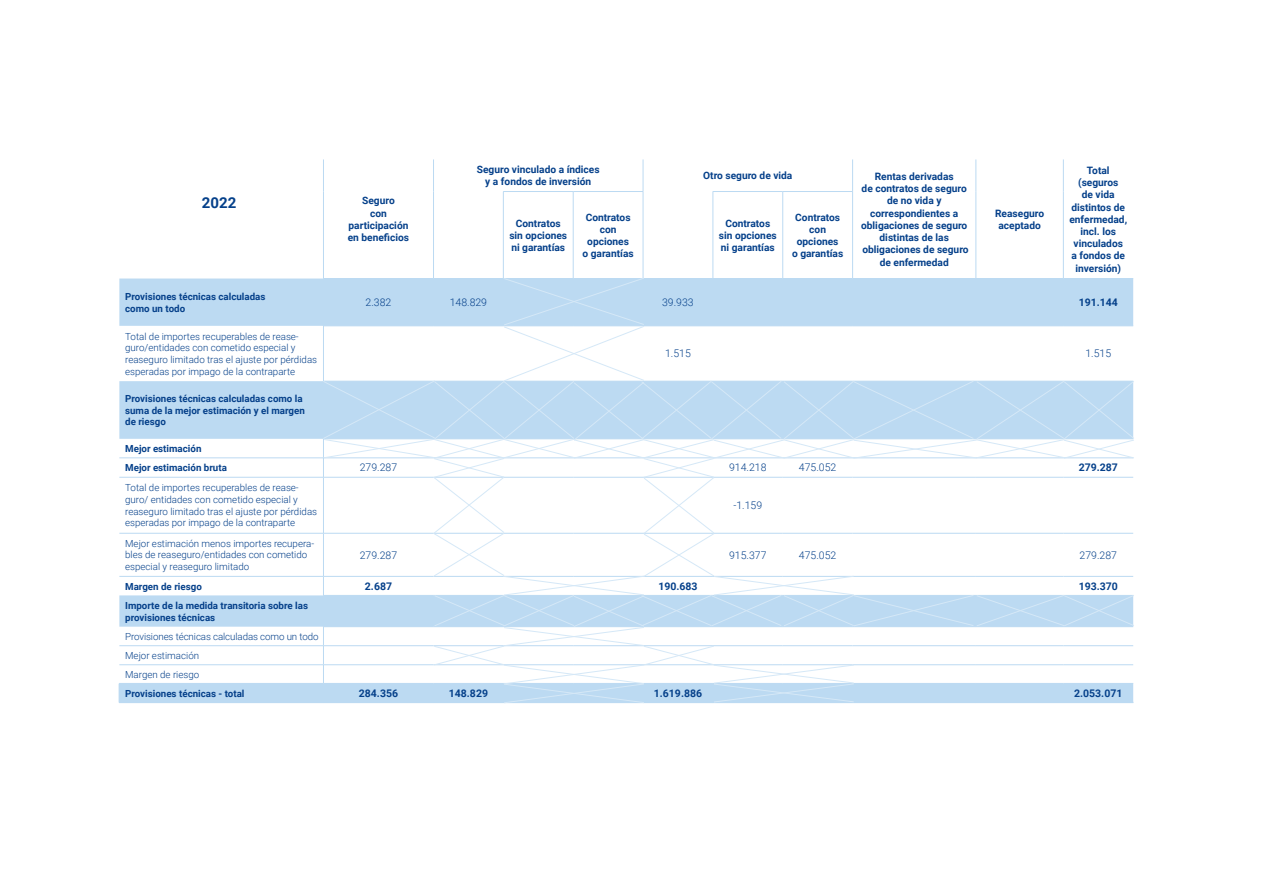
<style>
.page{position:relative;width:1263px;height:893px;background:#fff}
.page>*{position:absolute;margin:0;border:0;box-sizing:border-box;transform-origin:0 0}
.t1{font:700 15px "Roboto";color:#05408a}
.t2{font:300 10.5px "Roboto";color:#05408a}
.t3{font:700 10.5px "Roboto";color:#05408a}
.t4{font:700 10.2px/12.1px "Roboto";color:#05408a;text-align:center}
.t5{font:300 9.75px/11.7px "Roboto";color:#05408a}
.t6{font:700 9.75px/11.7px "Roboto";color:#05408a}
</style>
<div class="page">
<svg style="left:119px;top:279px;width:203px;height:423px"></svg>
<hr style="left:976px;top:159px;width:1px;height:32px;background:#bcdaf2">
<hr style="left:1063px;top:159px;width:1px;height:32px;background:#bcdaf2">
<hr style="left:976px;top:191px;width:1px;height:87px;background:#bcdaf2">
<hr style="left:1063px;top:191px;width:1px;height:87px;background:#bcdaf2">
<hr style="left:503px;top:192px;width:1px;height:86px;background:#bcdaf2">
<hr style="left:573px;top:192px;width:1px;height:86px;background:#bcdaf2">
<hr style="left:643px;top:192px;width:1px;height:86px;background:#bcdaf2">
<hr style="left:713px;top:192px;width:1px;height:86px;background:#bcdaf2">
<hr style="left:782px;top:192px;width:1px;height:86px;background:#bcdaf2">
<hr style="left:119px;top:458px;width:74px;height:1px;background:#bcdaf2">
<hr style="left:193px;top:458px;width:130px;height:1px;background:#bcdaf2">
<hr style="left:119px;top:477px;width:74px;height:1px;background:#bcdaf2">
<hr style="left:193px;top:477px;width:130px;height:1px;background:#bcdaf2">
<hr style="left:119px;top:533px;width:74px;height:1px;background:#bcdaf2">
<hr style="left:193px;top:533px;width:130px;height:1px;background:#bcdaf2">
<hr style="left:119px;top:576px;width:74px;height:1px;background:#bcdaf2">
<hr style="left:193px;top:576px;width:130px;height:1px;background:#bcdaf2">
<hr style="left:119px;top:645px;width:74px;height:1px;background:#bcdaf2">
<hr style="left:193px;top:645px;width:130px;height:1px;background:#bcdaf2">
<hr style="left:119px;top:664px;width:74px;height:1px;background:#bcdaf2">
<hr style="left:193px;top:664px;width:130px;height:1px;background:#bcdaf2">
<hr style="left:119px;top:683px;width:74px;height:1px;background:#bcdaf2">
<hr style="left:193px;top:683px;width:130px;height:1px;background:#bcdaf2">
<svg style="left:119px;top:684px;width:1px;height:18px"></svg>
<hr style="left:119px;top:702px;width:74px;height:1px;background:#bcdaf2">
<hr style="left:193px;top:702px;width:130px;height:1px;background:#bcdaf2">
<hr style="left:323px;top:159px;width:1px;height:32px;background:#bcdaf2">
<hr style="left:433px;top:159px;width:1px;height:32px;background:#bcdaf2">
<hr style="left:643px;top:159px;width:1px;height:32px;background:#bcdaf2">
<hr style="left:503px;top:191px;width:70px;height:1px;background:#bcdaf2">
<hr style="left:573px;top:191px;width:70px;height:1px;background:#bcdaf2">
<hr style="left:713px;top:191px;width:70px;height:1px;background:#bcdaf2">
<hr style="left:852px;top:159px;width:1px;height:32px;background:#bcdaf2">
<hr style="left:783px;top:191px;width:70px;height:1px;background:#bcdaf2">
<hr style="left:323px;top:191px;width:1px;height:87px;background:#bcdaf2">
<hr style="left:433px;top:191px;width:1px;height:87px;background:#bcdaf2">
<hr style="left:852px;top:192px;width:1px;height:86px;background:#bcdaf2">
<svg style="left:322px;top:277px;width:812px;height:426px"></svg>
<h1 class="t1" style="left:202px;top:193px;width:36px">2022</h1>
<p class="t4" style="left:348px;top:194px;width:63px">Seguro<br>con participación en beneficios</p>
<p class="t4" style="left:477px;top:163px;width:124px">Seguro vinculado a índices y a fondos de inversión</p>
<p class="t4" style="left:703px;top:169px;width:91px">Otro seguro de vida</p>
<p class="t4" style="left:861px;top:170px;width:109px">Rentas derivadas<br>de contratos de seguro de no vida y correspondientes a obligaciones de seguro distintas de las obligaciones de seguro de enfermedad</p>
<p class="t4" style="left:509px;top:217px;width:59px">Contratos sin opciones ni garantías</p>
<p class="t4" style="left:582px;top:210px;width:53px">Contratos con opciones<br>o garantías</p>
<p class="t4" style="left:719px;top:217px;width:59px">Contratos sin opciones ni garantías</p>
<p class="t4" style="left:792px;top:210px;width:53px">Contratos con opciones<br>o garantías</p>
<p class="t4" style="left:995px;top:207px;width:51px">Reaseguro aceptado</p>
<p class="t4" style="left:1069px;top:164px;width:59px">Total (seguros<br>de vida distintos de enfermedad, incl. los vinculados<br>a fondos de inversión)</p>
<p class="t6" style="left:125px;top:290px;width:142px">Provisiones técnicas calculadas como un todo</p>
<p class="t2" style="left:366px;top:295px;width:27px">2.382</p>
<p class="t2" style="left:450px;top:295px;width:39px">148.829</p>
<p class="t2" style="left:662px;top:295px;width:33px">39.933</p>
<p class="t3" style="left:1079px;top:295px;width:41px">191.144</p>
<p class="t5" style="left:125px;top:330px;width:193px">Total de importes recuperables de rease&shy;guro/entidades con cometido especial y reaseguro limitado tras el ajuste por pérdidas esperadas por impago de la contraparte</p>
<p class="t2" style="left:665px;top:346px;width:27px">1.515</p>
<p class="t2" style="left:1085px;top:346px;width:27px">1.515</p>
<p class="t6" style="left:125px;top:392px;width:181px">Provisiones técnicas calculadas como la suma de la mejor estimación y el margen de riesgo</p>
<p class="t6" style="left:125px;top:439px;width:103px;line-height:19.2px">Mejor estimación<br>Mejor estimación bruta</p>
<p class="t5" style="left:125px;top:482px;width:193px">Total de importes recuperables de rease&shy;guro/ entidades con cometido especial y reaseguro limitado tras el ajuste por pérdidas esperadas por impago de la contraparte</p>
<p class="t2" style="left:360px;top:460px;width:39px">279.287</p>
<p class="t2" style="left:729px;top:460px;width:39px">914.218</p>
<p class="t2" style="left:799px;top:460px;width:39px">475.052</p>
<p class="t3" style="left:1079px;top:460px;width:41px">279.287</p>
<p class="t2" style="left:733px;top:498px;width:30px">-1.159</p>
<p class="t5" style="left:125px;top:537px;width:190px">Mejor estimación menos importes recupera&shy;bles de reaseguro/entidades con cometido especial y reaseguro limitado</p>
<p class="t2" style="left:360px;top:548px;width:39px">279.287</p>
<p class="t2" style="left:729px;top:548px;width:39px">915.377</p>
<p class="t2" style="left:799px;top:548px;width:39px">475.052</p>
<p class="t2" style="left:1079px;top:548px;width:39px">279.287</p>
<p class="t6" style="left:125px;top:580px;width:78px">Margen de riesgo</p>
<p class="t3" style="left:365px;top:579px;width:29px">2.687</p>
<p class="t3" style="left:658px;top:579px;width:41px">190.683</p>
<p class="t3" style="left:1079px;top:579px;width:41px">193.370</p>
<p class="t6" style="left:125px;top:599px;width:184px">Importe de la medida transitoria sobre las provisiones técnicas</p>
<p class="t5" style="left:125px;top:627px;width:195px;line-height:18.9px">Provisiones técnicas calculadas como un todo<br>Mejor estimación<br>Margen de riesgo</p>
<p class="t6" style="left:125px;top:687px;width:121px">Provisiones técnicas - total</p>
<p class="t3" style="left:359px;top:686px;width:41px">284.356</p>
<p class="t3" style="left:449px;top:686px;width:41px">148.829</p>
<p class="t3" style="left:654px;top:686px;width:50px">1.619.886</p>
<p class="t3" style="left:1074px;top:686px;width:50px">2.053.071</p>
</div>
